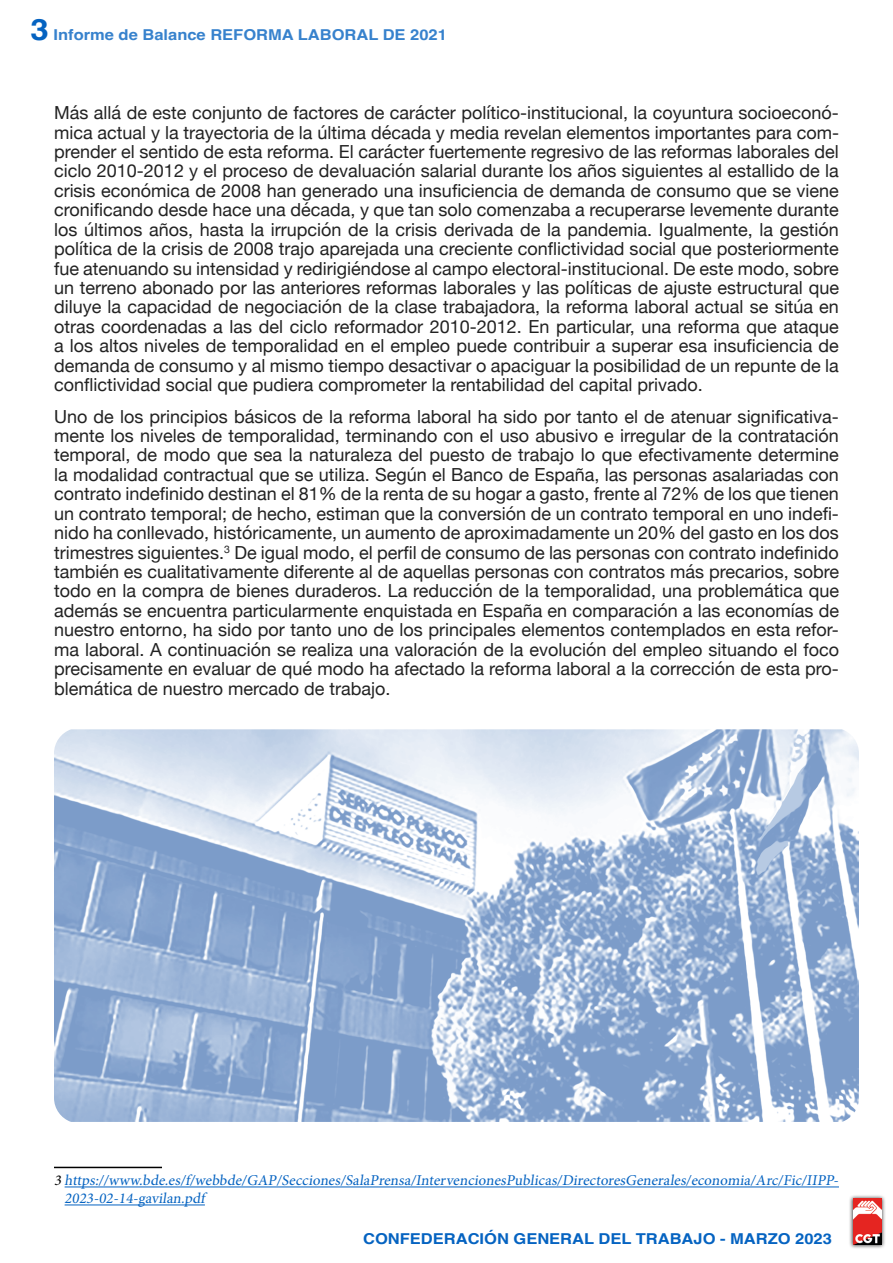
<style>
.page{position:relative;width:893px;height:1263px;background:#fff}
.page>*{position:absolute;margin:0;border:0;box-sizing:border-box;transform-origin:0 0}
.t1{font:18px/19.4px "Helvetica Neue";color:#222;text-align:justify}
.t2{font:15px/18px "Minion Pro";color:#0563c1}
.t3{font:700 15px "Helvetica";color:#0563c1;scale:1.1 1}
.t4{font:700 15px "Helvetica";color:#3782cd;scale:1.1 1}
.s1{font-size:30px;color:#0563c1}
.s2{color:#000}
</style>
<div class="page">
<div style="left:848px;top:1194px;width:38px;height:55px;background:#000;opacity:.75"></div>
<img style="left:853px;top:1198px;width:28px;height:46px">
<hr style="left:54px;top:1167px;width:108px;height:1px;background:#000">
<hr style="left:65px;top:1186px;width:774px;height:1px;background:#0563c1">
<hr style="left:65px;top:1204px;width:140px;height:1px;background:#0563c1">
<img style="left:54px;top:729px;width:805px;height:393px">
<p class="t4" style="left:31px;top:25px;width:380px"><span class="s1">3</span> Informe de Balance REFORMA LABORAL DE 2021</p>
<p class="t1" style="left:54px;top:104px;width:786px">Más allá de este conjunto de factores de carácter político-institucional, la coyuntura socioeconó&shy;mica actual y la trayectoria de la última década y media revelan elementos importantes para com&shy;prender el sentido de esta reforma. El carácter fuertemente regresivo de las reformas laborales del ciclo 2010-2012 y el proceso de devaluación salarial durante los años siguientes al estallido de la crisis económica de 2008 han generado una insuficiencia de demanda de consumo que se viene cronificando desde hace una década, y que tan solo comenzaba a recuperarse levemente durante los últimos años, hasta la irrupción de la crisis derivada de la pandemia. Igualmente, la gestión política de la crisis de 2008 trajo aparejada una creciente conflictividad social que posteriormente fue atenuando su intensidad y redirigiéndose al campo electoral-institucional. De este modo, sobre un terreno abonado por las anteriores reformas laborales y las políticas de ajuste estructural que diluye la capacidad de negociación de la clase trabajadora, la reforma laboral actual se sitúa en otras coordenadas a las del ciclo reformador 2010-2012. En particular, una reforma que ataque a los altos niveles de temporalidad en el empleo puede contribuir a superar esa insuficiencia de demanda de consumo y al mismo tiempo desactivar o apaciguar la posibilidad de un repunte de la conflictividad social que pudiera comprometer la rentabilidad del capital privado.</p>
<p class="t1" style="left:54px;top:407px;width:787px">Uno de los principios básicos de la reforma laboral ha sido por tanto el de atenuar significativa&shy;mente los niveles de temporalidad, terminando con el uso abusivo e irregular de la contratación temporal, de modo que sea la naturaleza del puesto de trabajo lo que efectivamente determine la modalidad contractual que se utiliza. Según el Banco de España, las personas asalariadas con contrato indefinido destinan el 81% de la renta de su hogar a gasto, frente al 72% de los que tienen un contrato temporal; de hecho, estiman que la conversión de un contrato temporal en uno indefi&shy;nido ha conllevado, históricamente, un aumento de aproximadamente un 20% del gasto en los dos trimestres siguientes.<sup>3</sup> De igual modo, el perfil de consumo de las personas con contrato indefinido también es cualitativamente diferente al de aquellas personas con contratos más precarios, sobre todo en la compra de bienes duraderos. La reducción de la temporalidad, una problemática que además se encuentra particularmente enquistada en España en comparación a las economías de nuestro entorno, ha sido por tanto uno de los principales elementos contemplados en esta refor&shy;ma laboral. A continuación se realiza una valoración de la evolución del empleo situando el foco precisamente en evaluar de qué modo ha afectado la reforma laboral a la corrección de esta pro&shy;blemática de nuestro mercado de trabajo.</p>
<p class="t2" style="left:65px;top:1172px;width:778px;text-indent:-11px"><span class="s2">3</span> https://www.bde.es/f/webbde/GAP/Secciones/SalaPrensa/IntervencionesPublicas/DirectoresGenerales/economia/Arc/Fic/IIPP-<br>2023-02-14-gavilan.pdf</p>
<p class="t3" style="left:363px;top:1230px;width:428px">CONFEDERACIÓN GENERAL DEL TRABAJO - MARZO 2023</p>
</div>
